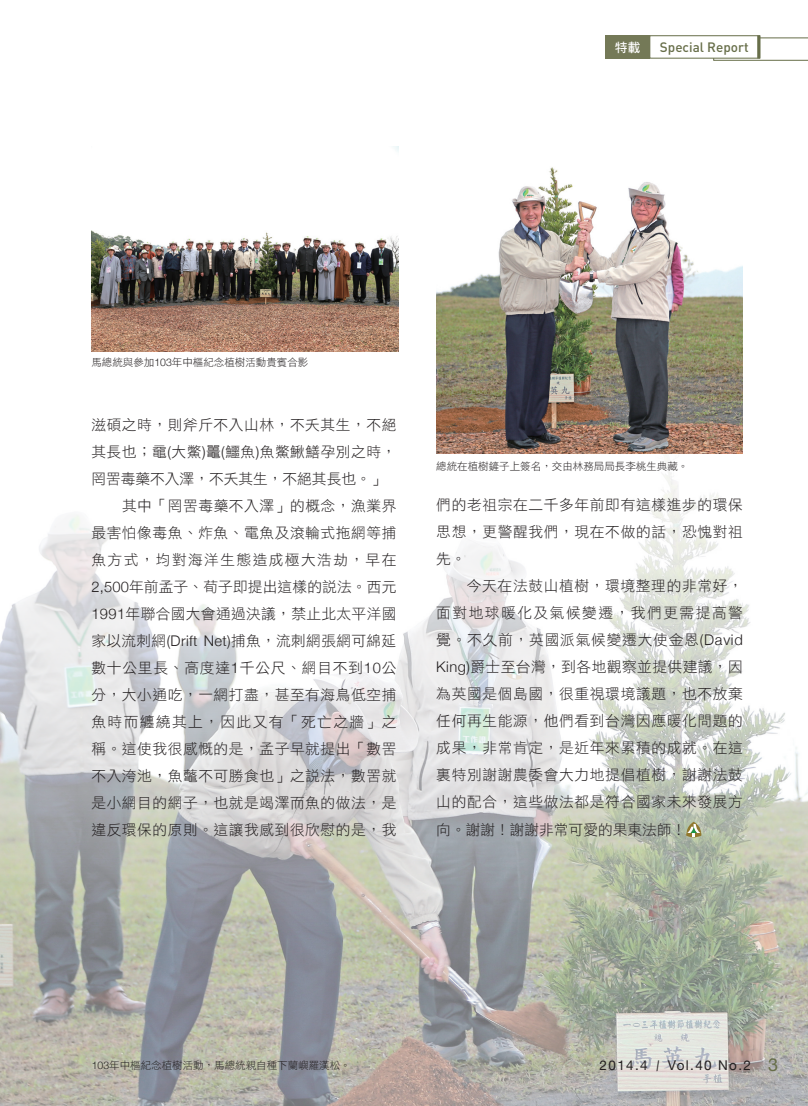
<style>
.page{position:relative;width:808px;height:1106px;background:#fff}
.page>*{position:absolute;margin:0;border:0;box-sizing:border-box;transform-origin:0 0}
.內文{font:14.7px/27px "DF Hei Std W3";letter-spacing:.04em;color:#231f20;text-align:justify}
.t1{font:13.5px "Helvetica Neue";letter-spacing:.1em;color:#231f20}
.t2{font:500 13.5px "DIN";color:#676e49}
.t3{font:12.75px "DF Hei Std W7";color:#fff}
.圖說{font:10.5px "DF Hei Std W3";color:#231f20}
.s1{font-family:"Helvetica Neue";font-weight:300}
.s2{font-size:18px;color:#676e49}
</style>
<div class="page">
<img style="left:0;top:453px;width:808px;height:653px">
<svg style="left:713px;top:38px;width:95px;height:23px"></svg>
<div style="left:649px;top:35px;width:111px;height:23px;background:#fff;border:1px solid #676e49"></div>
<div style="left:605px;top:35px;width:45px;height:23px;background:#747957"></div>
<hr style="left:757px;top:35px;width:3px;height:23px;background:#676e49">
<svg style="left:685px;top:821px;width:16px;height:18px"></svg>
<img style="left:436px;top:167px;width:307px;height:286px">
<img style="left:91px;top:147px;width:307px;height:204px">
<svg style="left:654px;top:1060px;width:7px;height:11px"></svg>
<p class="圖說" style="left:91px;top:357px;width:219px">馬總統與參加<span class="s1">103</span>年中樞紀念植樹活動貴賓合影</p>
<p class="t3" style="left:615px;top:40px;width:27px">特載</p>
<p class="t2" style="left:660px;top:38px;width:90px">Special Report</p>
<p class="內文" style="left:91px;top:410px;width:306px">滋碩之時，則斧斤不入山林，不夭其生，不絕其長也；黿<span class="s1">(</span>大鱉<span class="s1">)</span>鼉<span class="s1">(</span>鱷魚<span class="s1">)</span>魚鱉鰍鱔孕別之時，罔罟毒藥不入澤，不夭其生，不絕其長也。」</p>
<p class="內文" style="left:91px;top:491px;width:307px;text-indent:31px">其中「罔罟毒藥不入澤」的概念，漁業界最害怕像毒魚、炸魚、電魚及滾輪式拖網等捕魚方式，均對海洋生態造成極大浩劫，早在<span class="s1">2,500</span>年前孟子、荀子即提出這樣的說法。西元<span class="s1">1991</span>年聯合國大會通過決議，禁止北太平洋國家以流刺網<span class="s1">(Drift Net)</span>捕魚，流刺網張網可綿延數十公里長、高度達<span class="s1">1</span>千公尺、網目不到<span class="s1">10</span>公分，大小通吃，一網打盡，甚至有海鳥低空捕魚時而纏繞其上，因此又有「死亡之牆」之稱。這使我很感慨的是，孟子早就提出「數罟不入洿池，魚虌不可勝食也」之說法，數罟就是小網目的網子，也就是竭澤而魚的做法，是違反環保的原則。這讓我感到很欣慰的是，我</p>
<p class="內文" style="left:436px;top:491px;width:308px">們的老祖宗在二千多年前即有這樣進步的環保思想，更警醒我們，現在不做的話，恐愧對祖先。</p>
<p class="圖說" style="left:436px;top:460px;width:253px">總統在植樹鏟子上簽名，交由林務局局長李桃生典藏。</p>
<p class="內文" style="left:436px;top:572px;width:308px;text-indent:31px">今天在法鼓山植樹，環境整理的非常好，面對地球暖化及氣候變遷，我們更需提高警覺。不久前，英國派氣候變遷大使金恩<span class="s1">(David King)</span>爵士至台灣，到各地觀察並提供建議，因為英國是個島國，很重視環境議題，也不放棄任何再生能源，他們看到台灣因應暖化問題的成果，非常肯定，是近年來累積的成就。在這裏特別謝謝農委會大力地提倡植樹，謝謝法鼓山的配合，這些做法都是符合國家未來發展方向。謝謝！謝謝非常可愛的果東法師！</p>
<p class="圖說" style="left:92px;top:1059px;width:261px"><span class="s1">103</span>年中樞紀念植樹活動，馬總統親自種下蘭嶼羅漢松。</p>
<p class="t1" style="left:600px;top:1057px;width:50px">2014.4</p>
<p class="t1" style="left:668px;top:1057px;width:112px">Vol.40 No.2 <span class="s2">3</span></p>
</div>
